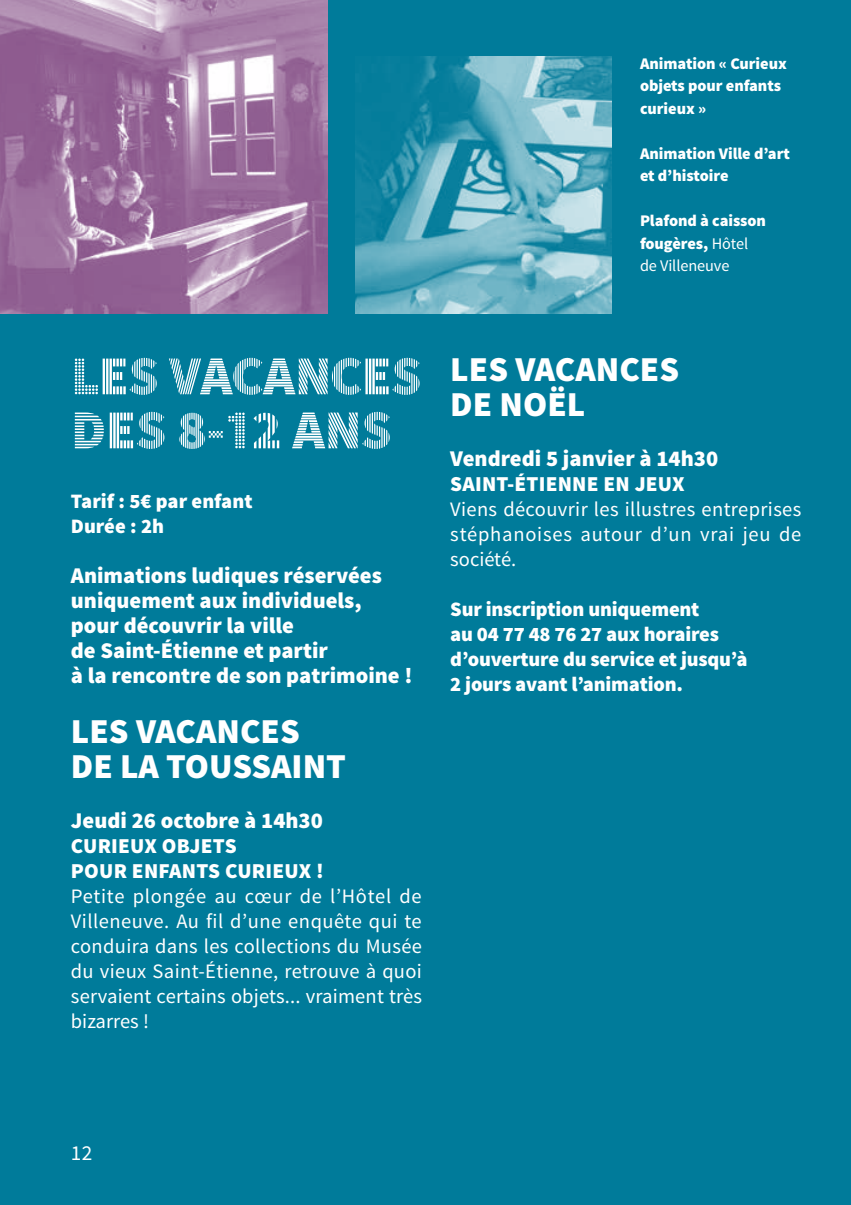
<style>
.page{position:relative;width:851px;height:1205px;background:#fff}
.page>*{position:absolute;margin:0;border:0;box-sizing:border-box;transform-origin:0 0}
.t1{font:55px/54px "Source Sans Pro DISPLAY";letter-spacing:-.01em;color:#fff}
.t2{font:900 35px/35px "Source Sans Pro";color:#fff}
.t3{font:900 22.5px/25px "Source Sans Pro";color:#fff}
.t4{font:900 21.25px/25px "Source Sans Pro";letter-spacing:.01em;color:#fff}
.t5{font:21.25px "Source Sans Pro";color:#fff}
.t6{font:20.5px/25px "Source Sans Pro";letter-spacing:.01em;color:#fff;text-align:justify}
.t7{font:900 20.5px/25px "Source Sans Pro";letter-spacing:-.01em;color:#fff}
.t8{font:900 16.25px/22.5px "Source Sans Pro";letter-spacing:-.005em;color:#fff}
.s1{font-weight:400}
</style>
<div class="page">
<div style="left:0;top:0;width:850px;height:1205px;background:#007b9a"></div>
<img style="left:0;top:0;width:327px;height:313px">
<img style="left:355px;top:56px;width:256px;height:257px">
<p class="t8" style="left:640px;top:53px;width:148px">Animation « Curieux objets pour enfants curieux »</p>
<p class="t8" style="left:640px;top:143px;width:151px">Animation Ville d’art et d’histoire</p>
<p class="t8" style="left:640px;top:210px;width:127px">Plafond à caisson fougères, <span class="s1">Hôtel de Villeneuve</span></p>
<h1 class="t1" style="left:71px;top:351px;width:352px">LES VACANCES<br>DES 8-12 ANS</h1>
<p class="t7" style="left:71px;top:490px;width:183px">Tarif : 5€ par enfant<br>Durée : 2h</p>
<p class="t3" style="left:71px;top:564px;width:343px">Animations ludiques réservées uniquement aux individuels, pour découvrir la ville<br>de Saint-Étienne et partir<br>à la rencontre de son patrimoine !</p>
<h2 class="t2" style="left:71px;top:716px;width:276px">LES VACANCES<br>DE LA TOUSSAINT</h2>
<p class="t3" style="left:71px;top:809px;width:253px">Jeudi 26 octobre à 14h30</p>
<p class="t4" style="left:71px;top:835px;width:254px">CURIEUX OBJETS<br>POUR ENFANTS CURIEUX !</p>
<p class="t6" style="left:71px;top:884px;width:352px">Petite plongée au cœur de l’Hôtel de Villeneuve. Au fil d’une enquête qui te conduira dans les collections du Musée du vieux Saint-Étienne, retrouve à quoi servaient certains objets... vraiment très bizarres !</p>
<h2 class="t2" style="left:450px;top:354px;width:230px">LES VACANCES<br>DE NOËL</h2>
<p class="t3" style="left:450px;top:447px;width:269px">Vendredi 5 janvier à 14h30</p>
<p class="t4" style="left:450px;top:473px;width:236px">SAINT-ÉTIENNE EN JEUX</p>
<p class="t6" style="left:450px;top:497px;width:352px">Viens découvrir les illustres entreprises stéphanoises autour d’un vrai jeu de société.</p>
<p class="t7" style="left:450px;top:598px;width:298px">Sur inscription uniquement<br>au 04 77 48 76 27 aux horaires d’ouverture du service et jusqu’à<br>2 jours avant l’animation.</p>
<p class="t5" style="left:71px;top:1140px;width:23px">12</p>
</div>
